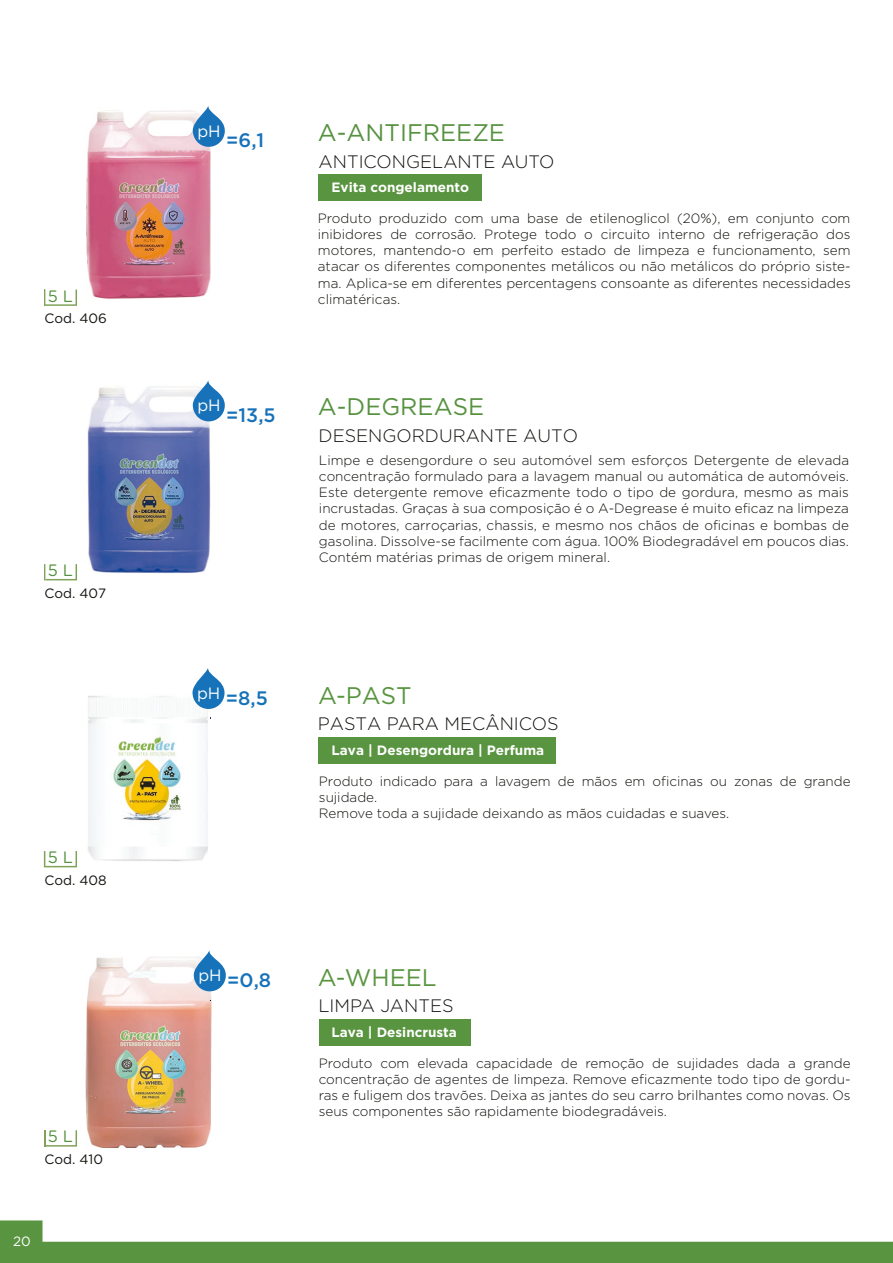
<style>
.page{position:relative;width:893px;height:1263px;background:#fff}
.page>*{position:absolute;margin:0;border:0;box-sizing:border-box;transform-origin:0 0}
.t1{font:24px "Gotham";color:#569240}
.t2{font:24px "Gotham";color:#599540}
.t3{font:500 19.5px "Gotham";color:#1872b9}
.t4{font:500 19.5px "Gotham";color:#1672b9}
.t5{font:300 18px "Gotham";color:#11120e}
.t6{font:16.5px "Gotham Rounded";color:#559140}
.t7{font:16.35px "Gotham";color:#fff}
.t8{font:300 13.5px/16.2px "Gotham";color:#11120e;text-align:justify}
.t9{font:300 13.5px/16.2px "Gotham";color:#11110d}
.t10{font:700 13.5px "Gotham";color:#fff}
.t11{font:13.5px "Gotham";color:#11110d}
.t12{font:13.5px "Gotham";color:#fff}
</style>
<div class="page">
<img style="left:52px;top:696px;width:156px;height:172px">
<img style="left:46px;top:386px;width:165px;height:195px">
<img style="left:45px;top:957px;width:167px;height:191px">
<img style="left:86px;top:110px;width:125px;height:189px">
<svg style="left:0;top:1220px;width:893px;height:43px"></svg>
<div style="left:319px;top:174px;width:163px;height:27px;background:#599440"></div>
<div style="left:319px;top:737px;width:237px;height:27px;background:#599440"></div>
<div style="left:319px;top:1019px;width:151px;height:27px;background:#599440"></div>
<svg style="left:192px;top:668px;width:33px;height:41px"></svg>
<svg style="left:44px;top:1130px;width:1px;height:16px"></svg>
<img style="left:45px;top:1130px;width:32px;height:16px">
<svg style="left:44px;top:851px;width:8px;height:16px"></svg>
<img style="left:52px;top:851px;width:25px;height:16px">
<img style="left:98px;top:295px;width:35px;height:3px">
<svg style="left:193px;top:106px;width:32px;height:41px"></svg>
<img style="left:44px;top:289px;width:33px;height:17px">
<img style="left:98px;top:569px;width:35px;height:4px">
<svg style="left:193px;top:380px;width:32px;height:42px"></svg>
<svg style="left:44px;top:564px;width:2px;height:16px"></svg>
<img style="left:46px;top:564px;width:31px;height:16px">
<img style="left:126px;top:970px;width:30px;height:8px">
<svg style="left:194px;top:950px;width:32px;height:42px"></svg>
<p class="t6" style="left:48px;top:284px;width:27px">5 L</p>
<p class="t11" style="left:45px;top:311px;width:64px">Cod. 406</p>
<p class="t6" style="left:48px;top:559px;width:27px">5 L</p>
<p class="t11" style="left:45px;top:586px;width:63px">Cod. 407</p>
<p class="t6" style="left:48px;top:846px;width:27px">5 L</p>
<p class="t11" style="left:45px;top:873px;width:64px">Cod. 408</p>
<p class="t6" style="left:48px;top:1125px;width:27px">5 L</p>
<p class="t11" style="left:45px;top:1152px;width:60px">Cod. 410</p>
<p class="t12" style="left:13px;top:1234px;width:19px">20</p>
<p class="t7" style="left:197px;top:122px;width:25px">pH</p>
<h2 class="t3" style="left:226px;top:128px;width:40px">=6,1</h2>
<p class="t7" style="left:197px;top:396px;width:25px">pH</p>
<h2 class="t3" style="left:226px;top:402px;width:51px">=13,5</h2>
<h1 class="t1" style="left:318px;top:119px;width:189px">A-ANTIFREEZE</h1>
<h3 class="t5" style="left:319px;top:151px;width:237px">ANTICONGELANTE AUTO</h3>
<p class="t10" style="left:332px;top:179px;width:139px">Evita congelamento</p>
<p class="t8" style="left:318px;top:210px;width:534px">Produto produzido com uma base de etilenoglicol (20%), em conjunto com inibidores de corrosão. Protege todo o circuito interno de refrigeração dos motores, mantendo-o em perfeito estado de limpeza e funcionamento, sem atacar os diferentes componentes metálicos ou não metálicos do próprio siste&shy;ma. Aplica-se em diferentes percentagens consoante as diferentes necessidades climatéricas.</p>
<h1 class="t1" style="left:318px;top:394px;width:168px">A-DEGREASE</h1>
<h3 class="t5" style="left:319px;top:426px;width:261px">DESENGORDURANTE AUTO</h3>
<p class="t8" style="left:319px;top:452px;width:532px">Limpe e desengordure o seu automóvel sem esforços Detergente de elevada concentração formulado para a lavagem manual ou automática de automóveis.<br>Este detergente remove eficazmente todo o tipo de gordura, mesmo as mais incrustadas. Graças à sua composição é o A-Degrease é muito eficaz na limpeza de motores, carroçarias, chassis, e mesmo nos chãos de oficinas e bombas de gasolina. Dissolve-se facilmente com água. 100% Biodegradável em poucos dias.<br>Contém matérias primas de origem mineral.</p>
<p class="t7" style="left:197px;top:684px;width:25px">pH</p>
<h2 class="t4" style="left:226px;top:685px;width:44px">=8,5</h2>
<h1 class="t2" style="left:318px;top:682px;width:95px">A-PAST</h1>
<h3 class="t5" style="left:318px;top:713px;width:242px">PASTA PARA MECÂNICOS</h3>
<p class="t10" style="left:332px;top:742px;width:214px">Lava | Desengordura | Perfuma</p>
<p class="t9" style="left:319px;top:773px;width:533px">Produto indicado para a lavagem de mãos em oficinas ou zonas de grande sujidade.<br>Remove toda a sujidade deixando as mãos cuidadas e suaves.</p>
<p class="t7" style="left:198px;top:966px;width:25px">pH</p>
<h2 class="t4" style="left:227px;top:968px;width:46px">=0,8</h2>
<h1 class="t2" style="left:318px;top:964px;width:120px">A-WHEEL</h1>
<h3 class="t5" style="left:318px;top:996px;width:137px">LIMPA JANTES</h3>
<p class="t10" style="left:331px;top:1025px;width:127px">Lava | Desincrusta</p>
<p class="t9" style="left:319px;top:1055px;width:533px;text-align:justify">Produto com elevada capacidade de remoção de sujidades dada a grande concentração de agentes de limpeza. Remove eficazmente todo tipo de gordu&shy;ras e fuligem dos travões. Deixa as jantes do seu carro brilhantes como novas. Os seus componentes são rapidamente biodegradáveis.</p>
</div>
